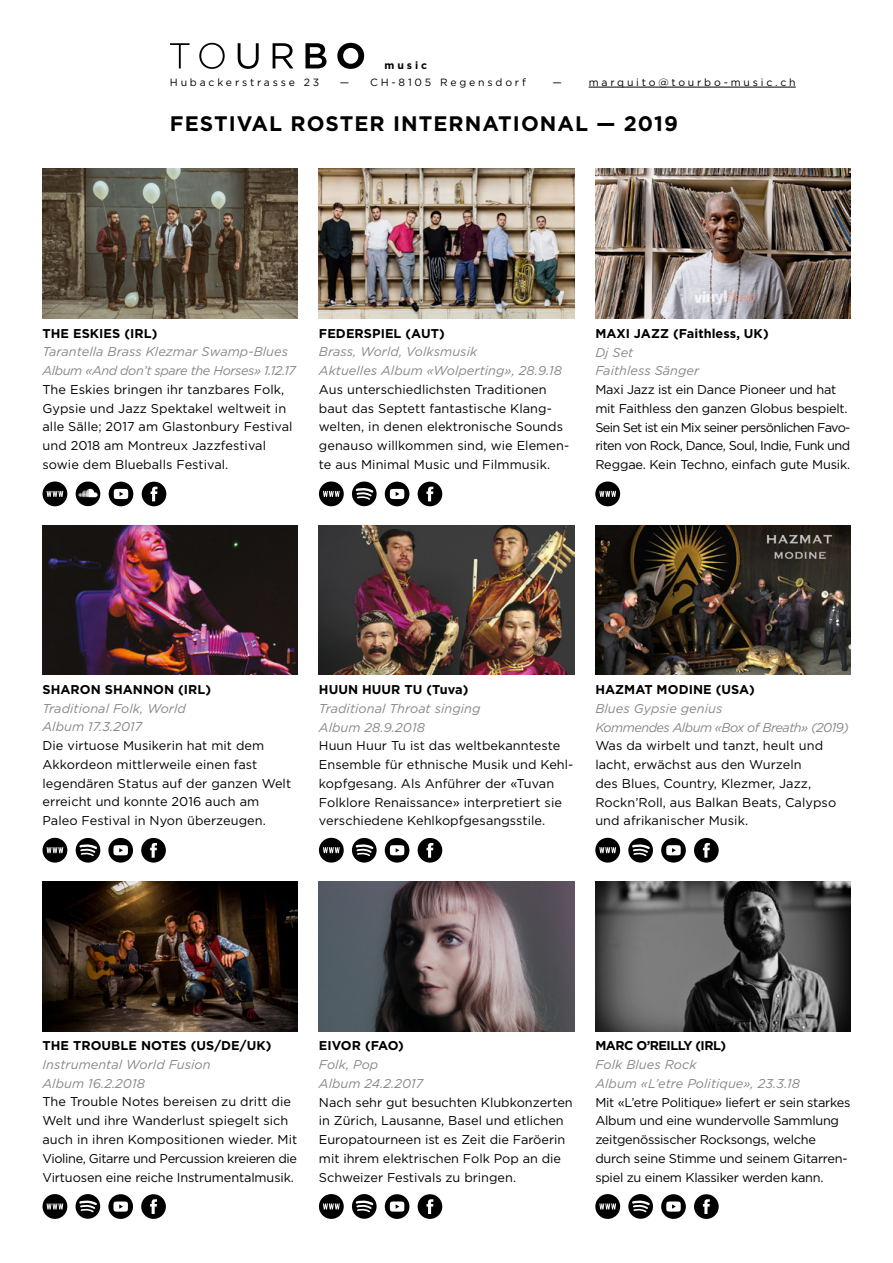
<style>
.page{position:relative;width:893px;height:1263px;background:#fff}
.page>*{position:absolute;margin:0;border:0;box-sizing:border-box;transform-origin:0 0}
.t1{font:700 21px "Gotham";letter-spacing:.05em;color:#000}
.t2{font:12.75px/18.8px "Gotham";letter-spacing:.005em;color:#000}
.t3{font:12.75px/18.8px "Gotham";letter-spacing:-.02em;color:#000}
.t4{font:italic 12.75px/18.8px "Gotham";letter-spacing:.005em;color:#878787}
.t5{font:700 12.75px "Gotham";letter-spacing:.005em;color:#000}
.t6{font:italic 12.75px/18.8px "Gotham";letter-spacing:-.04em;color:#878787}
.t7{font:700 12.75px "Gotham";letter-spacing:-.04em;color:#000}
.t8{font:700 12.75px "Gotham";letter-spacing:-.02em;color:#000}
.t9{font:10.5px "Gotham";letter-spacing:.27em;color:#000}
.t10{font:700 10.5px "Gotham";letter-spacing:.275em;color:#000}
</style>
<div class="page">
<hr style="left:589px;top:87px;width:207px;height:1px;background:#000">
<svg style="left:170px;top:43px;width:20px;height:25px"></svg>
<svg style="left:199px;top:43px;width:26px;height:26px"></svg>
<svg style="left:238px;top:43px;width:21px;height:26px"></svg>
<svg style="left:273px;top:43px;width:20px;height:25px"></svg>
<svg style="left:305px;top:43px;width:21px;height:25px"></svg>
<svg style="left:337px;top:43px;width:27px;height:26px"></svg>
<svg style="left:76px;top:838px;width:24px;height:25px"></svg>
<svg style="left:352px;top:838px;width:25px;height:25px"></svg>
<svg style="left:628px;top:838px;width:25px;height:25px"></svg>
<svg style="left:76px;top:1194px;width:24px;height:25px"></svg>
<svg style="left:352px;top:1194px;width:25px;height:25px"></svg>
<svg style="left:628px;top:1194px;width:25px;height:25px"></svg>
<img style="left:43px;top:169px;width:255px;height:150px">
<img style="left:43px;top:525px;width:255px;height:150px">
<img style="left:43px;top:881px;width:255px;height:150px">
<img style="left:319px;top:169px;width:255px;height:150px">
<img style="left:319px;top:525px;width:255px;height:150px">
<img style="left:319px;top:881px;width:255px;height:150px">
<img style="left:595px;top:169px;width:255px;height:150px">
<img style="left:595px;top:525px;width:255px;height:150px">
<img style="left:595px;top:881px;width:255px;height:150px">
<svg style="left:109px;top:482px;width:24px;height:24px"></svg>
<svg style="left:108px;top:838px;width:25px;height:25px"></svg>
<svg style="left:108px;top:1194px;width:25px;height:25px"></svg>
<svg style="left:385px;top:482px;width:24px;height:24px"></svg>
<svg style="left:385px;top:838px;width:24px;height:25px"></svg>
<svg style="left:385px;top:1194px;width:24px;height:25px"></svg>
<svg style="left:661px;top:838px;width:25px;height:25px"></svg>
<svg style="left:661px;top:1194px;width:25px;height:25px"></svg>
<svg style="left:142px;top:482px;width:24px;height:24px"></svg>
<svg style="left:141px;top:838px;width:25px;height:25px"></svg>
<svg style="left:141px;top:1194px;width:25px;height:25px"></svg>
<svg style="left:418px;top:482px;width:24px;height:24px"></svg>
<svg style="left:418px;top:838px;width:24px;height:25px"></svg>
<svg style="left:418px;top:1194px;width:24px;height:25px"></svg>
<svg style="left:694px;top:838px;width:25px;height:25px"></svg>
<svg style="left:694px;top:1194px;width:25px;height:25px"></svg>
<svg style="left:43px;top:481px;width:24px;height:25px"></svg>
<svg style="left:43px;top:838px;width:24px;height:24px"></svg>
<svg style="left:43px;top:1194px;width:24px;height:25px"></svg>
<svg style="left:319px;top:481px;width:25px;height:25px"></svg>
<svg style="left:319px;top:838px;width:25px;height:24px"></svg>
<svg style="left:319px;top:1194px;width:25px;height:25px"></svg>
<svg style="left:595px;top:481px;width:25px;height:25px"></svg>
<svg style="left:595px;top:838px;width:25px;height:24px"></svg>
<svg style="left:595px;top:1194px;width:25px;height:25px"></svg>
<svg style="left:76px;top:481px;width:24px;height:25px"></svg>
<svg style="left:352px;top:481px;width:25px;height:25px"></svg>
<p class="t10" style="left:385px;top:58px;width:44px">music</p>
<p class="t9" style="left:170px;top:75px;width:151px">Hubackerstrasse 23</p>
<p class="t9" style="left:340px;top:75px;width:187px">— CH-8105 Regensdorf</p>
<p class="t9" style="left:553px;top:75px;width:11px">—</p>
<p class="t9" style="left:589px;top:75px;width:209px">marquito@tourbo-music.ch</p>
<h1 class="t1" style="left:170px;top:110px;width:510px">FESTIVAL ROSTER INTERNATIONAL — 2019</h1>
<p class="t5" style="left:43px;top:325px;width:116px">THE ESKIES (IRL)</p>
<p class="t4" style="left:43px;top:342px;width:255px">Tarantella Brass Klezmar Swamp-Blues<br>Album «And don’t spare the Horses» 1.12.17</p>
<p class="t2" style="left:43px;top:380px;width:252px">The Eskies bringen ihr tanzbares Folk, Gypsie und Jazz Spektakel weltweit in alle Sälle; 2017 am Glastonbury Festival und 2018 am Montreux Jazzfestival sowie dem Blueballs Festival.</p>
<p class="t5" style="left:319px;top:325px;width:127px">FEDERSPIEL (AUT)</p>
<p class="t4" style="left:319px;top:342px;width:244px">Brass, World, Volksmusik<br>Aktuelles Album «Wolperting», 28.9.18</p>
<p class="t2" style="left:319px;top:380px;width:252px">Aus unterschiedlichsten Traditionen baut das Septett fantastische Klang&shy;welten, in denen elektronische Sounds genauso willkommen sind, wie Elemen&shy;te aus Minimal Music und Filmmusik.</p>
<p class="t5" style="left:595px;top:325px;width:175px">MAXI JAZZ (Faithless, UK)</p>
<p class="t4" style="left:595px;top:342px;width:105px">Dj Set<br>Faithless Sänger</p>
<p class="t3" style="left:595px;top:380px;width:257px">Maxi Jazz ist ein Dance Pioneer und hat mit Faithless den ganzen Globus bespielt.<br>Sein Set ist ein Mix seiner persönlichen Favo&shy;riten von Rock, Dance, Soul, Indie, Funk und Reggae. Kein Techno, einfach gute Musik.</p>
<p class="t5" style="left:43px;top:681px;width:170px">SHARON SHANNON (IRL)</p>
<p class="t4" style="left:43px;top:698px;width:145px">Traditional Folk, World<br>Album 17.3.2017</p>
<p class="t2" style="left:43px;top:736px;width:250px">Die virtuose Musikerin hat mit dem Akkordeon mittlerweile einen fast legendären Status auf der ganzen Welt erreicht und konnte 2016 auch am Paleo Festival in Nyon überzeugen.</p>
<p class="t5" style="left:319px;top:681px;width:151px">HUUN HUUR TU (Tuva)</p>
<p class="t4" style="left:319px;top:699px;width:163px">Traditional Throat singing<br>Album 28.9.2018</p>
<p class="t2" style="left:319px;top:736px;width:256px">Huun Huur Tu ist das weltbekannteste Ensemble für ethnische Musik und Kehl&shy;kopfgesang. Als Anführer der «Tuvan Folklore Renaissance» interpretiert sie verschiedene Kehlkopfgesangsstile.</p>
<p class="t5" style="left:595px;top:681px;width:161px">HAZMAT MODINE (USA)</p>
<p class="t6" style="left:595px;top:699px;width:255px">Blues Gypsie genius<br>Kommendes Album «Box of Breath» (2019)</p>
<p class="t2" style="left:595px;top:736px;width:242px">Was da wirbelt und tanzt, heult und lacht, erwächst aus den Wurzeln<br>des Blues, Country, Klezmer, Jazz, Rockn’Roll, aus Balkan Beats, Calypso und afrikanischer Musik.</p>
<p class="t5" style="left:43px;top:1037px;width:230px">THE TROUBLE NOTES (US/DE/UK)</p>
<p class="t4" style="left:43px;top:1055px;width:170px">Instrumental World Fusion<br>Album 16.2.2018</p>
<p class="t2" style="left:43px;top:1092px;width:256px">The Trouble Notes bereisen zu dritt die Welt und ihre Wanderlust spiegelt sich auch in ihren Kompositionen wieder. Mit Violine, Gitarre und Percussion kreieren die Virtuosen eine reiche Instrumentalmusik.</p>
<p class="t8" style="left:319px;top:1037px;width:86px">EIVOR (FAO)</p>
<p class="t4" style="left:319px;top:1055px;width:106px">Folk, Pop<br>Album 24.2.2017</p>
<p class="t2" style="left:319px;top:1092px;width:255px">Nach sehr gut besuchten Klubkonzerten in Zürich, Lausanne, Basel und etlichen Europatourneen ist es Zeit die Faröerin mit ihrem elektrischen Folk Pop an die Schweizer Festivals zu bringen.</p>
<p class="t7" style="left:595px;top:1037px;width:132px">MARC O’REILLY (IRL)</p>
<p class="t4" style="left:595px;top:1055px;width:206px">Folk Blues Rock<br>Album «L’etre Politique», 23.3.18</p>
<p class="t3" style="left:595px;top:1092px;width:257px">Mit «L’etre Politique» liefert er sein starkes Album und eine wundervolle Sammlung zeitgenössischer Rocksongs, welche durch seine Stimme und seinem Gitarren&shy;spiel zu einem Klassiker werden kann.</p>
</div>
